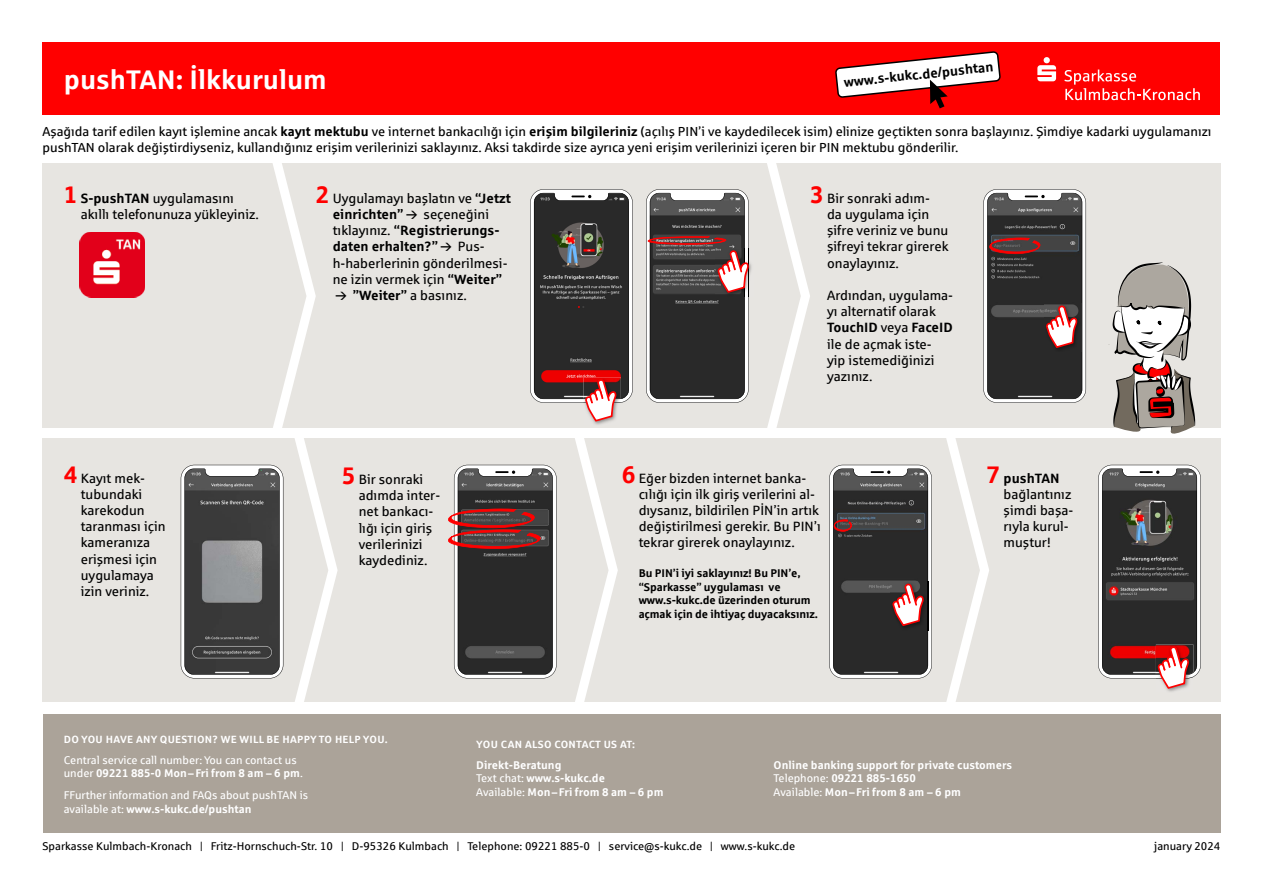
<style>
.page{position:relative;width:1263px;height:893px;background:#fff}
.page>*{position:absolute;margin:0;border:0;box-sizing:border-box;transform-origin:0 0}
.t1{font:700 27px "Sparkasse Rg";color:#fff}
.t2{font:13.5px/16.2px "Sparkasse Rg";color:#000}
.t3{font:700 13.5px/16.2px "Sparkasse Rg";color:#000}
.t4{font:13.2px/15.8px "Sparkasse Rg";color:#000}
.t5{font:700 11.25px/13.5px "Sparkasse Rg";color:#fff}
.t6{font:11.25px/13.5px "Sparkasse Rg";color:#fff}
.t7{font:11.25px "Sparkasse Rg";color:#000}
.t8{font:700 11.25px/13.5px "Sparkasse Rg";letter-spacing:-.01em;color:#000}
.t9{font:700 10.5px "Sparkasse Rg";letter-spacing:.025em;color:#fff}
.s1{font-weight:700}
.s2{font-weight:700;font-size:24px;color:#f00}
.s3{font-weight:400}
</style>
<div class="page">
<div style="left:43px;top:164px;width:1178px;height:538px;background:#e7e5e1"></div>
<svg style="left:574px;top:437px;width:44px;height:265px"></svg>
<svg style="left:945px;top:437px;width:44px;height:265px"></svg>
<svg style="left:766px;top:163px;width:44px;height:265px"></svg>
<div style="left:43px;top:43px;width:1177px;height:72px;background:#f00"></div>
<div style="left:28px;top:428px;width:1207px;height:9px;background:#fff"></div>
<svg style="left:1112px;top:262px;width:83px;height:176px"></svg>
<img style="left:80px;top:232px;width:65px;height:65px">
<img style="left:594px;top:422px;width:13px;height:3px">
<svg style="left:530px;top:189px;width:103px;height:233px;background:#605453"></svg>
<img style="left:749px;top:263px;width:3px;height:13px">
<svg style="left:646px;top:189px;width:103px;height:214px;background:#565050"></svg>
<svg style="left:983px;top:189px;width:103px;height:214px;background:#534e4e"></svg>
<svg style="left:448px;top:465px;width:109px;height:213px;background:#5b5050"></svg>
<svg style="left:829px;top:465px;width:103px;height:213px;background:#514d4d"></svg>
<img style="left:1167px;top:689px;width:13px;height:3px">
<svg style="left:1098px;top:465px;width:103px;height:224px;background:#615554"></svg>
<svg style="left:1037px;top:57px;width:19px;height:24px"></svg>
<svg style="left:1064px;top:70px;width:136px;height:30px"></svg>
<div style="left:43px;top:714px;width:1178px;height:119px;background:#aba399"></div>
<svg style="left:835px;top:51px;width:166px;height:57px"></svg>
<svg style="left:181px;top:163px;width:165px;height:539px"></svg>
<h1 class="t1" style="left:64px;top:62px;width:265px">pushTAN: İlkkurulum</h1>
<p class="t3" style="left:843px;top:74px;width:152px;rotate:-6deg">www.s-kukc.de/pushtan</p>
<p class="t4" style="left:43px;top:123px;width:1170px">Aşağıda tarif edilen kayıt işlemine ancak <span class="s1">kayıt mektubu</span> ve internet bankacılığı için <span class="s1">erişim bilgileriniz</span> (açılış PIN’i ve kaydedilecek isim) elinize geçtikten sonra başlayınız. Şimdiye kadarki uygulamanızı pushTAN olarak değiştirdiyseniz, kullandığınız erişim verilerinizi saklayınız. Aksi takdirde size ayrıca yeni erişim verilerinizi içeren bir PIN mektubu gönderilir.</p>
<p class="t2" style="left:81px;top:190px;width:180px;text-indent:-17px"><span class="s2">1</span> <span class="s1">S-pushTAN</span> uygulamasını akıllı telefonunuza yükleyiniz.</p>
<p class="t2" style="left:333px;top:190px;width:180px;text-indent:-17px"><span class="s2">2</span> Uygulamayı başlatın ve <span class="s1">“Jetzt einrichten”</span></p>
<p class="t2" style="left:827px;top:190px;width:123px;text-indent:-17px"><span class="s2">3</span> Bir sonraki adım-<br>da uygulama için şifre veriniz ve bunu şifreyi tekrar girerek onaylayınız.</p>
<p class="t2" style="left:827px;top:287px;width:128px">Ardından, uygulama&shy;yı alternatif olarak<br><span class="s1">TouchID</span> veya <span class="s1">FaceID </span>ile de açmak iste&shy;yip istemediğinizi yazınız.</p>
<p class="t3" style="left:333px;top:206px;width:168px;text-indent:91px"><span class="s3">seçeneğini tıklayınız.</span> “Registrierungs&shy;daten erhalten?”</p>
<p class="t2" style="left:458px;top:238px;width:28px">Pus-</p>
<p class="t2" style="left:333px;top:255px;width:176px">h-haberlerinin gönderilmesi-</p>
<p class="t2" style="left:333px;top:271px;width:171px">ne izin vermek için <span class="s1">“Weiter”</span></p>
<p class="t2" style="left:353px;top:287px;width:116px"><span class="s1">”Weiter”</span> a basınız.</p>
<p class="t2" style="left:81px;top:469px;width:86px;text-indent:-17px"><span class="s2">4</span> Kayıt mek&shy;tubundaki karekodun taranması için kameranıza erişmesi için uygulamaya izin veriniz.</p>
<p class="t2" style="left:639px;top:469px;width:184px;text-indent:-17px"><span class="s2">6</span> Eğer bizden internet banka&shy;cılığı için ilk giriş verilerini al&shy;dıysanız, bildirilen PİN’in artık değiştirilmesi gerekir. Bu PIN’ı tekrar girerek onaylayınız.</p>
<p class="t2" style="left:359px;top:471px;width:83px;text-indent:-17px"><span class="s2">5</span> Bir sonraki adımda inter&shy;net bankacı&shy;lığı için giriş verilerinizi kaydediniz.</p>
<p class="t8" style="left:639px;top:566px;width:181px">Bu PIN’i iyi saklayınız! Bu PIN’e, “Sparkasse” uygulaması ve www.s-kukc.de üzerinden oturum açmak için de ihtiyaç duyacaksınız.</p>
<p class="t2" style="left:1003px;top:469px;width:71px;text-indent:-17px"><span class="s2">7</span> <span class="s1">pushTAN </span>bağlantınız şimdi başa&shy;rıyla kurul&shy;muştur!</p>
<p class="t9" style="left:64px;top:732px;width:325px">DO YOU HAVE ANY QUESTION? WE WILL BE HAPPY TO HELP YOU.</p>
<p class="t6" style="left:64px;top:753px;width:241px">Central service call number: You can contact us under <span class="s1">09221 885-0 Mon – Fri from 8 am – 6 pm</span>.</p>
<p class="t6" style="left:64px;top:788px;width:246px">FFurther information and FAQs about pushTAN is available at: <span class="s1">www.s-kukc.de/pushtan</span></p>
<p class="t9" style="left:476px;top:738px;width:160px">YOU CAN ALSO CONTACT US AT:</p>
<p class="t5" style="left:476px;top:758px;width:189px">Direkt-Beratung<br><span class="s3">Text chat:</span> www.s-kukc.de<br><span class="s3">Available:</span> Mon – Fri from 8 am – 6 pm</p>
<p class="t5" style="left:774px;top:758px;width:240px">Online banking support for private customers<br><span class="s3">Telephone:</span> 09221 885-1650<br><span class="s3">Available:</span> Mon – Fri from 8 am – 6 pm</p>
<p class="t7" style="left:43px;top:839px;width:754px">Sparkasse Kulmbach-Kronach | Fritz-Hornschuch-Str. 10 | D-95326 Kulmbach | Telephone: 09221 885-0 | service@s-kukc.de | www.s-kukc.de</p>
<p class="t7" style="left:1154px;top:839px;width:68px">january 2024</p>
</div>
